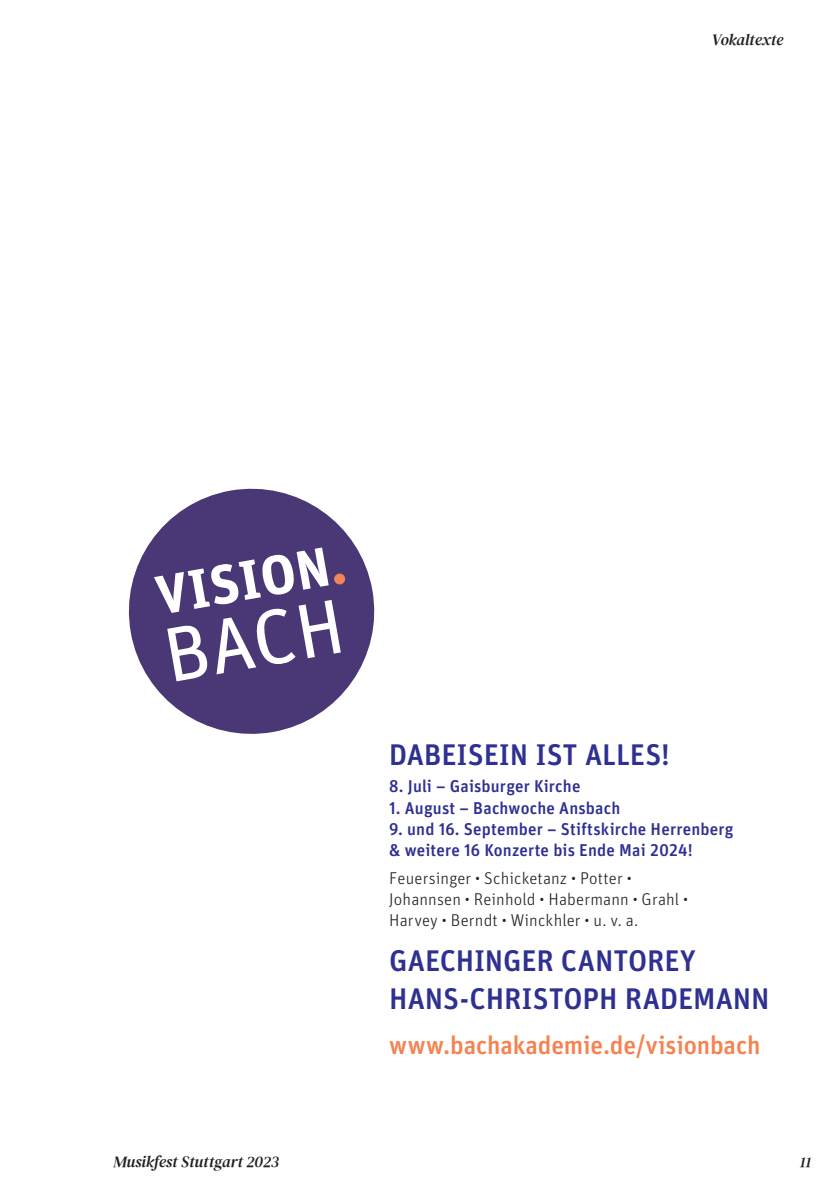
<style>
.page{position:relative;width:840px;height:1191px;background:#fff}
.page>*{position:absolute;margin:0;border:0;box-sizing:border-box;transform-origin:0 0}
.t1{font:500 29.8px/38.4px "Unit Pro";letter-spacing:-.005em;color:#2e3092}
.t2{font:500 25.6px "Unit Pro";letter-spacing:-.005em;color:#f58352}
.t3{font:500 17px/21.4px "Unit Pro";letter-spacing:.01em;color:#2e3092}
.t4{font:300 17px/21.4px "Unit Pro";letter-spacing:.01em;color:#231f20}
.t5{font:italic 16px "DM Serif Text";letter-spacing:-.005em;color:#231f20}
.t6{font:italic 15px "DM Serif Text";color:#231f20}
</style>
<div class="page">
<svg style="left:129px;top:489px;width:245px;height:245px;fill:#4a3775"></svg>
<div style="left:334px;top:573px;width:11px;height:11px;background:#f1865a;border:1px solid #f1865a;border-radius:5px"></div>
<svg style="left:154px;top:547px;width:186px;height:134px"></svg>
<p class="t5" style="left:711px;top:30px;width:73px">Vokaltexte</p>
<h1 class="t1" style="left:389px;top:734px;width:282px">DABEISEIN IST ALLES!</h1>
<p class="t3" style="left:389px;top:775px;width:193px">8. Juli – Gaisburger Kirche</p>
<p class="t3" style="left:389px;top:796px;width:232px">1. August – Bachwoche Ansbach</p>
<p class="t3" style="left:389px;top:817px;width:345px">9. und 16. September – Stiftskirche Herrenberg &amp; weitere 16 Konzerte bis Ende Mai 2024!</p>
<p class="t4" style="left:389px;top:866px;width:300px">Feuersinger • Schicketanz • Potter •<br>Johannsen • Reinhold • Habermann • Grahl •<br>Harvey • Berndt • Winckhler • u. v. a.</p>
<h1 class="t1" style="left:389px;top:939px;width:381px">GAECHINGER CANTOREY<br>HANS-CHRISTOPH RADEMANN</h1>
<h2 class="t2" style="left:389px;top:1026px;width:372px">www.bachakademie.de/visionbach</h2>
<p class="t5" style="left:113px;top:1152px;width:167px">Musikfest Stuttgart 2023</p>
<p class="t6" style="left:799px;top:1153px;width:13px">11</p>
</div>
